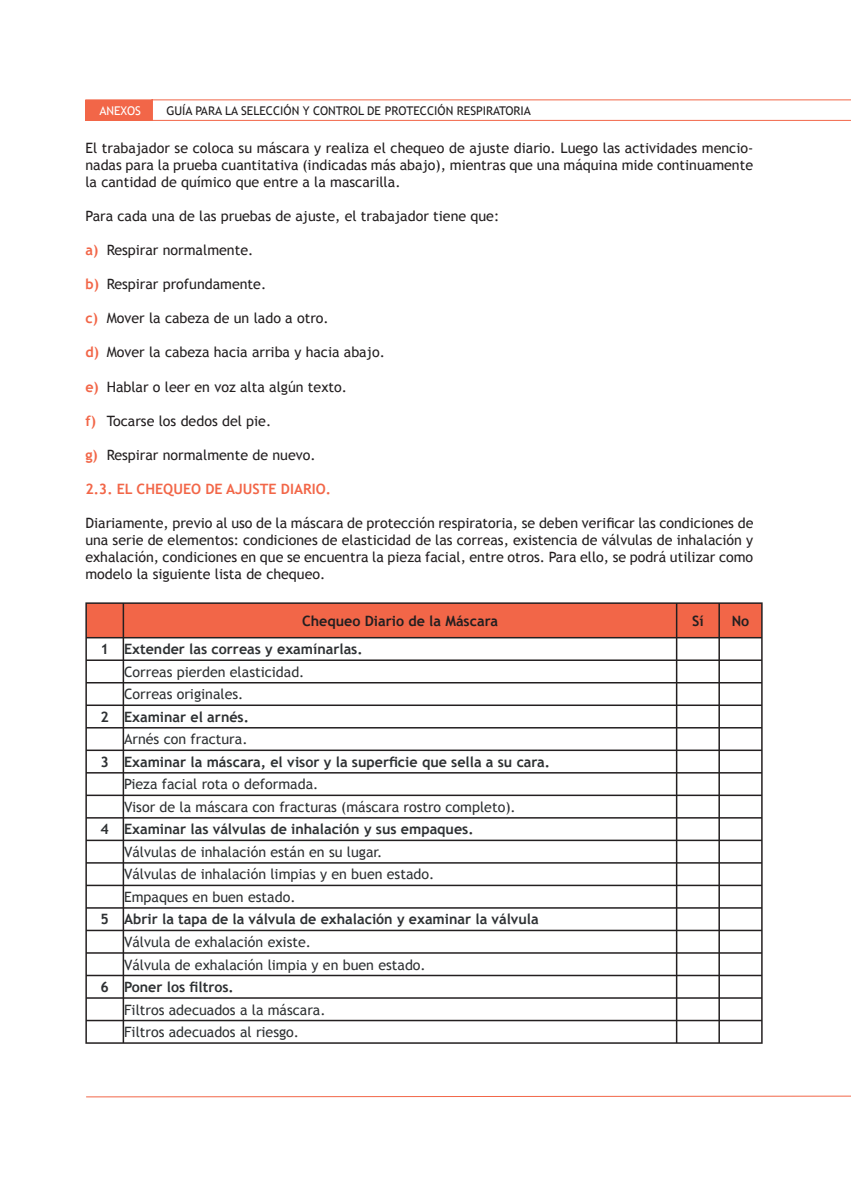
<style>
.page{position:relative;width:851px;height:1188px;background:#fff}
.page>*{position:absolute;margin:0;border:0;box-sizing:border-box;transform-origin:0 0}
.t1{font:14.25px/17.1px "Trebuchet MS";color:#231f20;text-align:justify}
.t2{font:14.25px/22.5px "Trebuchet MS";color:#2e3133}
.t3{font:700 14.25px "Trebuchet MS";color:#2e3133}
.t4{font:700 14.25px "Trebuchet MS";color:#f26648}
.t5{font:700 14.25px "Trebuchet MS";color:#231f20}
.t6{font:12px "Trebuchet MS";color:#231f20}
.t7{font:12px "Trebuchet MS";color:#fff}
.s1{font-weight:700;color:#f26648}
</style>
<div class="page">
<svg style="left:85px;top:99px;width:765px;height:22px"></svg>
<svg style="left:86px;top:1095px;width:764px;height:2px"></svg>
<hr style="left:85px;top:602px;width:38px;height:2px;background:#231f20">
<hr style="left:85px;top:604px;width:2px;height:33px;background:#231f20">
<hr style="left:123px;top:602px;width:553px;height:2px;background:#231f20">
<hr style="left:676px;top:602px;width:43px;height:2px;background:#231f20">
<hr style="left:719px;top:602px;width:43px;height:2px;background:#231f20">
<hr style="left:85px;top:637px;width:38px;height:1px;background:#231f20">
<hr style="left:85px;top:638px;width:2px;height:21px;background:#231f20">
<hr style="left:85px;top:659px;width:38px;height:2px;background:#231f20">
<hr style="left:85px;top:661px;width:2px;height:21px;background:#231f20">
<hr style="left:85px;top:682px;width:38px;height:1px;background:#231f20">
<hr style="left:85px;top:683px;width:2px;height:21px;background:#231f20">
<hr style="left:85px;top:704px;width:38px;height:2px;background:#231f20">
<hr style="left:85px;top:706px;width:2px;height:21px;background:#231f20">
<hr style="left:85px;top:727px;width:38px;height:1px;background:#231f20">
<hr style="left:85px;top:728px;width:2px;height:21px;background:#231f20">
<hr style="left:85px;top:749px;width:38px;height:2px;background:#231f20">
<hr style="left:85px;top:751px;width:2px;height:21px;background:#231f20">
<hr style="left:85px;top:772px;width:38px;height:1px;background:#231f20">
<hr style="left:85px;top:773px;width:2px;height:21px;background:#231f20">
<hr style="left:85px;top:794px;width:38px;height:2px;background:#231f20">
<hr style="left:85px;top:796px;width:2px;height:21px;background:#231f20">
<hr style="left:85px;top:817px;width:38px;height:1px;background:#231f20">
<hr style="left:85px;top:818px;width:2px;height:21px;background:#231f20">
<hr style="left:85px;top:839px;width:38px;height:2px;background:#231f20">
<hr style="left:85px;top:841px;width:2px;height:21px;background:#231f20">
<hr style="left:85px;top:862px;width:38px;height:1px;background:#231f20">
<hr style="left:85px;top:863px;width:2px;height:21px;background:#231f20">
<hr style="left:85px;top:884px;width:38px;height:2px;background:#231f20">
<hr style="left:85px;top:886px;width:2px;height:21px;background:#231f20">
<hr style="left:85px;top:907px;width:38px;height:1px;background:#231f20">
<hr style="left:85px;top:908px;width:2px;height:21px;background:#231f20">
<hr style="left:85px;top:929px;width:38px;height:2px;background:#231f20">
<hr style="left:85px;top:931px;width:2px;height:21px;background:#231f20">
<hr style="left:85px;top:952px;width:38px;height:1px;background:#231f20">
<hr style="left:85px;top:953px;width:2px;height:21px;background:#231f20">
<hr style="left:85px;top:974px;width:38px;height:2px;background:#231f20">
<hr style="left:85px;top:976px;width:2px;height:21px;background:#231f20">
<hr style="left:85px;top:997px;width:38px;height:1px;background:#231f20">
<hr style="left:85px;top:998px;width:2px;height:21px;background:#231f20">
<hr style="left:85px;top:1019px;width:38px;height:2px;background:#231f20">
<hr style="left:85px;top:1021px;width:2px;height:21px;background:#231f20">
<svg style="left:86px;top:603px;width:676px;height:439px"></svg>
<hr style="left:85px;top:1042px;width:634px;height:1px;background:#231f20">
<hr style="left:719px;top:1042px;width:43px;height:1px;background:#231f20">
<p class="t7" style="left:99px;top:103px;width:43px">ANEXOS</p>
<p class="t6" style="left:166px;top:103px;width:366px">GUÍA PARA LA SELECCIÓN Y CONTROL DE PROTECCIÓN RESPIRATORIA</p>
<p class="t1" style="left:85px;top:139px;width:669px">El trabajador se coloca su máscara y realiza el chequeo de ajuste diario. Luego las actividades mencio&shy;nadas para la prueba cuantitativa (indicadas más abajo), mientras que una máquina mide continuamente la cantidad de químico que entre a la mascarilla.</p>
<p class="t1" style="left:85px;top:207px;width:415px">Para cada una de las pruebas de ajuste, el trabajador tiene que:</p>
<p class="t1" style="left:85px;top:241px;width:169px"><span class="s1">a)</span> Respirar normalmente.</p>
<p class="t1" style="left:85px;top:275px;width:182px"><span class="s1">b)</span> Respirar profundamente.</p>
<p class="t1" style="left:85px;top:309px;width:245px"><span class="s1">c)</span> Mover la cabeza de un lado a otro.</p>
<p class="t1" style="left:85px;top:344px;width:301px"><span class="s1">d)</span> Mover la cabeza hacia arriba y hacia abajo.</p>
<p class="t1" style="left:85px;top:378px;width:263px"><span class="s1">e)</span> Hablar o leer en voz alta algún texto.</p>
<p class="t1" style="left:85px;top:412px;width:187px"><span class="s1">f)</span> Tocarse los dedos del pie.</p>
<p class="t1" style="left:85px;top:446px;width:232px"><span class="s1">g)</span> Respirar normalmente de nuevo.</p>
<p class="t4" style="left:85px;top:480px;width:247px">2.3. EL CHEQUEO DE AJUSTE DIARIO.</p>
<p class="t1" style="left:85px;top:514px;width:669px">Diariamente, previo al uso de la máscara de protección respiratoria, se deben verificar las condiciones de una serie de elementos: condiciones de elasticidad de las correas, existencia de válvulas de inhalación y exhalación, condiciones en que se encuentra la pieza facial, entre otros. Para ello, se podrá utilizar como modelo la siguiente lista de chequeo.</p>
<p class="t5" style="left:302px;top:612px;width:197px">Chequeo Diario de la Máscara</p>
<p class="t5" style="left:692px;top:612px;width:13px">Sí</p>
<p class="t5" style="left:731px;top:612px;width:19px">No</p>
<p class="t3" style="left:101px;top:641px;width:263px">1 Extender las correas y examínarlas.</p>
<p class="t2" style="left:124px;top:660px;width:182px">Correas pierden elasticidad.<br>Correas originales.</p>
<p class="t3" style="left:101px;top:708px;width:150px">2 Examinar el arnés.</p>
<p class="t2" style="left:124px;top:728px;width:125px">Arnés con fractura.</p>
<p class="t3" style="left:101px;top:753px;width:451px">3 Examinar la máscara, el visor y la superficie que sella a su cara.</p>
<p class="t2" style="left:124px;top:773px;width:393px">Pieza facial rota o deformada.<br>Visor de la máscara con fracturas (máscara rostro completo).</p>
<p class="t3" style="left:101px;top:821px;width:374px">4 Examinar las válvulas de inhalación y sus empaques.</p>
<p class="t2" style="left:124px;top:840px;width:311px">Válvulas de inhalación están en su lugar.<br>Válvulas de inhalación limpias y en buen estado.<br>Empaques en buen estado.</p>
<p class="t3" style="left:101px;top:911px;width:439px">5 Abrir la tapa de la válvula de exhalación y examinar la válvula</p>
<p class="t2" style="left:124px;top:930px;width:303px">Válvula de exhalación existe.<br>Válvula de exhalación limpia y en buen estado.</p>
<p class="t3" style="left:101px;top:978px;width:135px">6 Poner los filtros.</p>
<p class="t2" style="left:124px;top:998px;width:203px">Filtros adecuados a la máscara.<br>Filtros adecuados al riesgo.</p>
</div>
